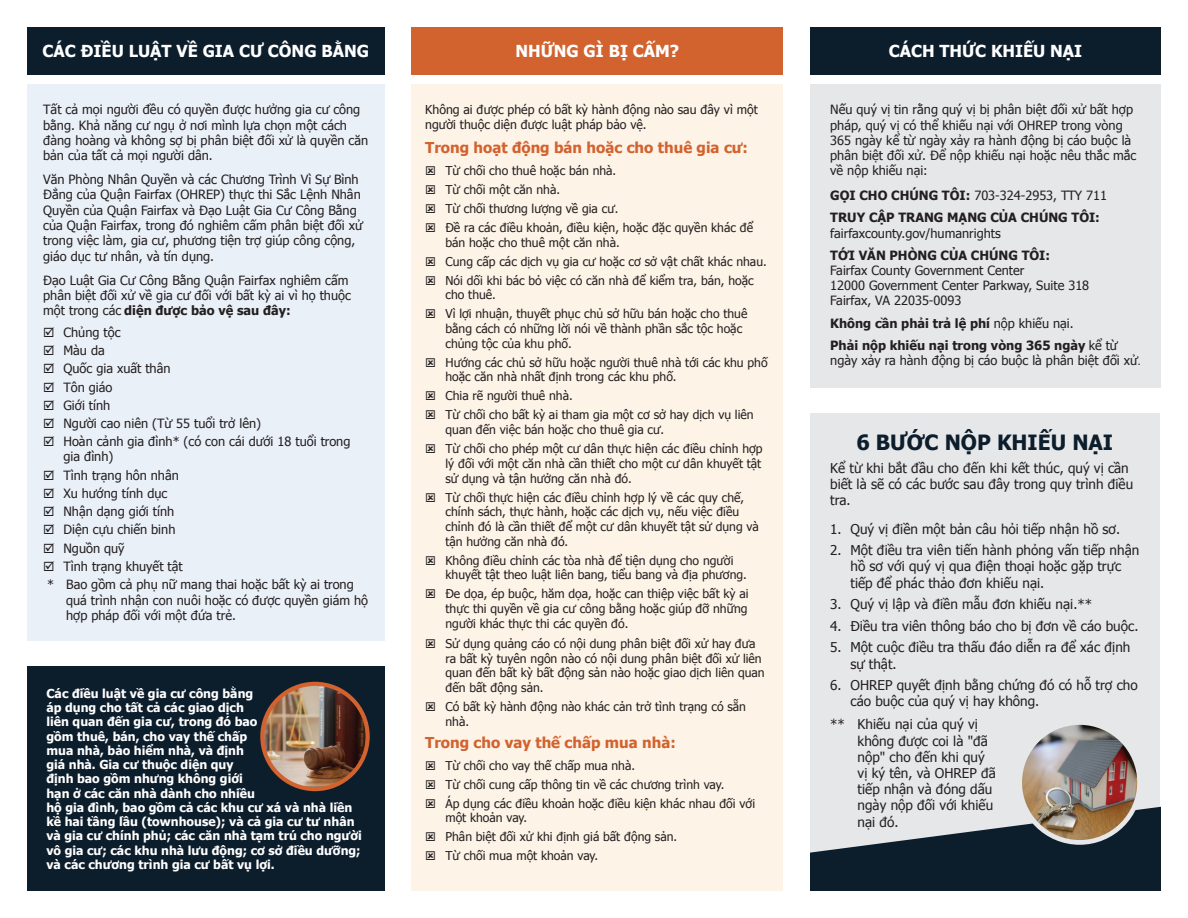
<style>
.page{position:relative;width:1188px;height:918px;background:#fff}
.page>*{position:absolute;margin:0;border:0;box-sizing:border-box;transform-origin:0 0}
.t1{font:700 21px "Tahoma";color:#0c1d2c}
.t2{font:700 16.5px "Tahoma";color:#fff}
.t3{font:700 15px "Tahoma";color:#d2622e}
.t4{font:13.5px/16.2px "Tahoma";color:#231f20}
.t5{font:12.75px/15.3px "Tahoma";color:#231f20}
.t6{font:700 12.75px/22px "Tahoma";color:#231f20}
.t7{font:700 12.3px/14.2px "Tahoma";color:#fff}
.t8{font:12.3px/14.7px "Tahoma";color:#231f20}
.t9{font:12.15px/14.7px "Tahoma";color:#231f20}
.s1{font-weight:700}
.s2{font-weight:400}
.s3{font-family:"Gotham Narrow"}
</style>
<div class="page">
<div style="left:27px;top:666px;width:358px;height:225px;background:#0c1d2c"></div>
<div style="left:27px;top:84px;width:358px;height:556px;background:#eaf0f8"></div>
<div style="left:412px;top:84px;width:371px;height:807px;background:#fdf3e7"></div>
<div style="left:810px;top:84px;width:351px;height:304px;background:#e6e7e9"></div>
<div style="left:810px;top:414px;width:350px;height:477px;background:#e6e7e9"></div>
<div style="left:27px;top:27px;width:358px;height:47px;background:#0c1d2c"></div>
<div style="left:412px;top:27px;width:371px;height:47px;background:#d2622e"></div>
<div style="left:810px;top:27px;width:351px;height:47px;background:#0c1d2c"></div>
<img style="left:264px;top:684px;width:102px;height:103px">
<div style="left:260px;top:682px;width:110px;height:109px;border:4px solid #d2622e;border-radius:50%"></div>
<svg style="left:810px;top:807px;width:351px;height:84px"></svg>
<img style="left:1020px;top:722px;width:120px;height:120px;border-radius:60px">
<div style="left:1017px;top:720px;width:125px;height:125px;border:5px solid #e6e7e9;border-radius:50%"></div>
<p class="t2" style="left:43px;top:39px;width:328px">CÁC ĐIỀU LUẬT VỀ GIA CƯ CÔNG BẰNG</p>
<p class="t5" style="left:43px;top:101px;width:327px">Tất cả mọi người đều có quyền được hưởng gia cư công bằng. Khả năng cư ngụ ở nơi mình lựa chọn một cách đàng hoàng và không sợ bị phân biệt đối xử là quyền căn bản của tất cả mọi người dân.</p>
<p class="t5" style="left:43px;top:171px;width:321px">Văn Phòng Nhân Quyền và các Chương Trình Vì Sự Bình Đẳng của Quận Fairfax (OHREP) thực thi Sắc Lệnh Nhân Quyền của Quận Fairfax và Đạo Luật Gia Cư Công Bằng của Quận Fairfax, trong đó nghiêm cấm phân biệt đối xử trong việc làm, gia cư, phương tiện trợ giúp công cộng, giáo dục tư nhân, và tín dụng.</p>
<p class="t5" style="left:43px;top:272px;width:309px">Đạo Luật Gia Cư Công Bằng Quận Fairfax nghiêm cấm phân biệt đối xử về gia cư đối với bất kỳ ai vì họ thuộc một trong các <span class="s1">diện được bảo vệ sau đây:</span></p>
<p class="t5" style="left:63px;top:324px;width:59px">Chủng tộc</p>
<p class="t5" style="left:63px;top:342px;width:43px">Màu da</p>
<p class="t5" style="left:63px;top:361px;width:109px">Quốc gia xuất thân</p>
<p class="t5" style="left:63px;top:379px;width:51px">Tôn giáo</p>
<p class="t5" style="left:63px;top:397px;width:48px">Giới tính</p>
<p class="t5" style="left:63px;top:415px;width:199px">Người cao niên (Từ 55 tuổi trở lên)</p>
<p class="t5" style="left:63px;top:434px;width:289px">Hoàn cảnh gia đình* (có con cái dưới 18 tuổi trong gia đình)</p>
<p class="t5" style="left:63px;top:467px;width:117px">Tình trạng hôn nhân</p>
<p class="t5" style="left:63px;top:485px;width:105px">Xu hướng tính dục</p>
<p class="t5" style="left:63px;top:503px;width:112px">Nhận dạng giới tính</p>
<p class="t5" style="left:63px;top:521px;width:114px">Diện cựu chiến binh</p>
<p class="t5" style="left:63px;top:540px;width:63px">Nguồn quỹ</p>
<p class="t5" style="left:63px;top:558px;width:121px">Tình trạng khuyết tật</p>
<p class="t5" style="left:66px;top:576px;width:304px;text-indent:-19px">* Bao gồm cả phụ nữ mang thai hoặc bất kỳ ai trong quá trình nhận con nuôi hoặc có được quyền giám hộ hợp pháp đối với một đứa trẻ.</p>
<p class="t7" style="left:46px;top:686px;width:317px">Các điều luật về gia cư công bằng<br>áp dụng cho tất cả các giao dịch<br>liên quan đến gia cư, trong đó bao<br>gồm thuê, bán, cho vay thế chấp<br>mua nhà, bảo hiểm nhà, và định<br>giá nhà. Gia cư thuộc diện quy<br>định bao gồm nhưng không giới<br>hạn ở các căn nhà dành cho nhiều<br>hộ gia đình, bao gồm cả các khu cư xá và nhà liền kề hai tầng lầu (townhouse); và cả gia cư tư nhân và gia cư chính phủ; các căn nhà tạm trú cho người vô gia cư; các khu nhà lưu động; cơ sở điều dưỡng; và các chương trình gia cư bất vụ lợi.</p>
<p class="t2" style="left:515px;top:39px;width:165px">NHỮNG GÌ BỊ CẤM?</p>
<p class="t8" style="left:425px;top:102px;width:334px">Không ai được phép có bất kỳ hành động nào sau đây vì một người thuộc diện được luật pháp bảo vệ.</p>
<h1 class="t3" style="left:425px;top:137px;width:324px">Trong hoạt động bán hoặc cho thuê gia cư:</h1>
<p class="t9" style="left:446px;top:162px;width:172px">Từ chối cho thuê hoặc bán nhà.</p>
<p class="t9" style="left:446px;top:181px;width:116px">Từ chối một căn nhà.</p>
<p class="t9" style="left:446px;top:201px;width:174px">Từ chối thương lượng về gia cư.</p>
<p class="t9" style="left:446px;top:220px;width:309px">Đề ra các điều khoản, điều kiện, hoặc đặc quyền khác để bán hoặc cho thuê một căn nhà.</p>
<p class="t9" style="left:446px;top:253px;width:323px">Cung cấp các dịch vụ gia cư hoặc cơ sở vật chất khác nhau.</p>
<p class="t9" style="left:446px;top:272px;width:310px">Nói dối khi bác bỏ việc có căn nhà để kiểm tra, bán, hoặc cho thuê.</p>
<p class="t9" style="left:446px;top:306px;width:303px">Vì lợi nhuận, thuyết phục chủ sở hữu bán hoặc cho thuê bằng cách có những lời nói về thành phần sắc tộc hoặc chủng tộc của khu phố.</p>
<p class="t9" style="left:446px;top:354px;width:324px">Hướng các chủ sở hữu hoặc người thuê nhà tới các khu phố hoặc căn nhà nhất định trong các khu phố.</p>
<p class="t9" style="left:446px;top:388px;width:129px">Chia rẽ người thuê nhà.</p>
<p class="t9" style="left:446px;top:407px;width:310px">Từ chối cho bất kỳ ai tham gia một cơ sở hay dịch vụ liên quan đến việc bán hoặc cho thuê gia cư.</p>
<p class="t9" style="left:446px;top:441px;width:319px;text-align:justify">Từ chối cho phép một cư dân thực hiện các điều chỉnh hợp lý đối với một căn nhà cần thiết cho một cư dân khuyết tật sử dụng và tận hưởng căn nhà đó.</p>
<p class="t9" style="left:446px;top:489px;width:315px">Từ chối thực hiện các điều chỉnh hợp lý về các quy chế, chính sách, thực hành, hoặc các dịch vụ, nếu việc điều chỉnh đó là cần thiết để một cư dân khuyết tật sử dụng và tận hưởng căn nhà đó.</p>
<p class="t9" style="left:446px;top:552px;width:303px">Không điều chỉnh các tòa nhà để tiện dụng cho người khuyết tật theo luật liên bang, tiểu bang và địa phương.</p>
<p class="t9" style="left:446px;top:586px;width:305px;text-align:justify">Đe dọa, ép buộc, hăm dọa, hoặc can thiệp việc bất kỳ ai thực thi quyền về gia cư công bằng hoặc giúp đỡ những người khác thực thi các quyền đó.</p>
<p class="t9" style="left:446px;top:636px;width:321px">Sử dụng quảng cáo có nội dung phân biệt đối xử hay đưa ra bất kỳ tuyên ngôn nào có nội dung phân biệt đối xử liên quan đến bất kỳ bất động sản nào hoặc giao dịch liên quan đến bất động sản.</p>
<p class="t9" style="left:446px;top:699px;width:302px">Có bất kỳ hành động nào khác cản trở tình trạng có sẵn nhà.</p>
<h1 class="t3" style="left:425px;top:732px;width:252px">Trong cho vay thế chấp mua nhà:</h1>
<p class="t9" style="left:446px;top:757px;width:191px">Từ chối cho vay thế chấp mua nhà.</p>
<p class="t9" style="left:446px;top:776px;width:281px">Từ chối cung cấp thông tin về các chương trình vay.</p>
<p class="t9" style="left:446px;top:795px;width:311px">Áp dụng các điều khoản hoặc điều kiện khác nhau đối với một khoản vay.</p>
<p class="t9" style="left:446px;top:829px;width:233px">Phân biệt đối xử khi định giá bất động sản.</p>
<p class="t9" style="left:446px;top:848px;width:154px">Từ chối mua một khoản vay.</p>
<p class="t2" style="left:889px;top:39px;width:195px">CÁCH THỨC KHIẾU NẠI</p>
<p class="t5" style="left:830px;top:101px;width:308px">Nếu quý vị tin rằng quý vị bị phân biệt đối xử bất hợp pháp, quý vị có thể khiếu nại với OHREP trong vòng 365 ngày kể từ ngày xảy ra hành động bị cáo buộc là phân biệt đối xử. Để nộp khiếu nại hoặc nêu thắc mắc về nộp khiếu nại:</p>
<p class="t6" style="left:830px;top:184px;width:278px">GỌI CHO CHÚNG TÔI: <span class="s2">703-324-2953, TTY 711<br></span>TRUY CẬP TRANG MẠNG CỦA CHÚNG TÔI:</p>
<p class="t5" style="left:830px;top:225px;width:172px">fairfaxcounty.gov/humanrights</p>
<p class="t6" style="left:830px;top:243px;width:221px">TỚI VĂN PHÒNG CỦA CHÚNG TÔI:</p>
<p class="t5" style="left:830px;top:262px;width:261px">Fairfax County Government Center<br>12000 Government Center Parkway, Suite 318<br>Fairfax, VA 22035-0093</p>
<p class="t6" style="left:830px;top:311px;width:245px">Không cần phải trả lệ phí <span class="s2">nộp khiếu nại.</span></p>
<p class="t5" style="left:830px;top:337px;width:312px"><span class="s1">Phải nộp khiếu nại trong vòng 365 ngày</span> kể từ ngày xảy ra hành động bị cáo buộc là phân biệt đối xử<span class="s3">.</span></p>
<h1 class="t1" style="left:856px;top:428px;width:258px">6 BƯỚC NỘP KHIẾU NẠI</h1>
<p class="t4" style="left:830px;top:459px;width:305px">Kể từ khi bắt đầu cho đến khi kết thúc, quý vị cần biết là sẽ có các bước sau đây trong quy trình điều tra.</p>
<p class="t4" style="left:830px;top:520px;width:292px">1. Quý vị điền một bản câu hỏi tiếp nhận hồ sơ.</p>
<p class="t4" style="left:850px;top:542px;width:290px;text-indent:-20px">2. Một điều tra viên tiến hành phỏng vấn tiếp nhận hồ sơ với quý vị qua điện thoại hoặc gặp trực tiếp để phác thảo đơn khiếu nại.</p>
<p class="t4" style="left:830px;top:596px;width:263px">3. Quý vị lập và điền mẫu đơn khiếu nại.**</p>
<p class="t4" style="left:830px;top:617px;width:310px">4. Điều tra viên thông báo cho bị đơn về cáo buộc.</p>
<p class="t4" style="left:850px;top:639px;width:281px;text-indent:-20px">5. Một cuộc điều tra thấu đáo diễn ra để xác định sự thật.</p>
<p class="t4" style="left:850px;top:677px;width:289px;text-indent:-20px">6. OHREP quyết định bằng chứng đó có hỗ trợ cho cáo buộc của quý vị hay không.</p>
<p class="t4" style="left:858px;top:716px;width:140px;text-indent:-27px">** Khiếu nại của quý vị không được coi là "đã nộp" cho đến khi quý vị ký tên, và OHREP đã tiếp nhận và đóng dấu ngày nộp đối với khiếu nại đó.</p>
</div>
